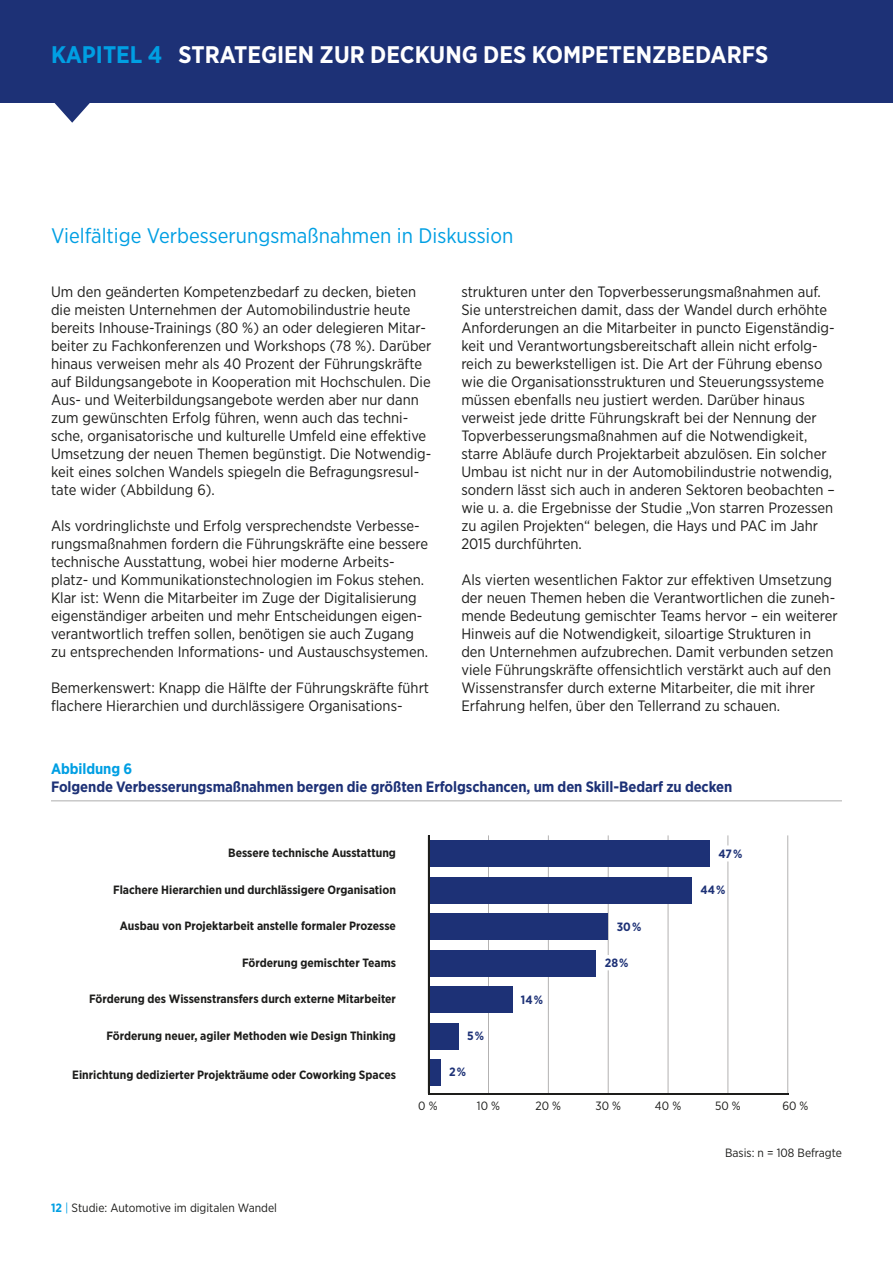
<style>
.page{position:relative;width:893px;height:1263px;background:#fff}
.page>*{position:absolute;margin:0;border:0;box-sizing:border-box;transform-origin:0 0}
.t1{font:700 24px "Gotham Narrow";color:#fff}
.t2{font:21px "Gotham Narrow";color:#009fe3}
.t3{font:15px/18px "Gotham Narrow";color:#1d1d1b}
.t4{font:700 15px "Gotham Narrow";letter-spacing:-.005em;color:#1d3176}
.t5{font:700 15px "Gotham Narrow";letter-spacing:-.005em;color:#009fe3}
.t6{font:700 12px "Gotham Narrow";color:#1d1d1b}
.t7{font:12px "Gotham Narrow";color:#1d1d1b}
.t8{font:700 12px "Gotham Narrow";color:#1d3176}
.s1{color:#009fe3}
.s2{font-weight:700;color:#009fe3}
</style>
<div class="page">
<hr style="left:488px;top:835px;width:1px;height:258px;background:#b3b2b2">
<hr style="left:548px;top:835px;width:1px;height:258px;background:#b3b2b2">
<hr style="left:608px;top:835px;width:1px;height:120px;background:#b3b2b2">
<hr style="left:608px;top:970px;width:1px;height:123px;background:#b3b2b2">
<hr style="left:668px;top:835px;width:1px;height:258px;background:#b3b2b2">
<hr style="left:727px;top:861px;width:1px;height:232px;background:#b3b2b2">
<hr style="left:787px;top:835px;width:1px;height:258px;background:#b3b2b2">
<div style="left:429px;top:1060px;width:12px;height:26px;background:#1d3176"></div>
<div style="left:429px;top:841px;width:281px;height:26px;background:#1d3176"></div>
<div style="left:429px;top:877px;width:263px;height:26px;background:#1d3176"></div>
<div style="left:429px;top:914px;width:179px;height:26px;background:#1d3176"></div>
<div style="left:429px;top:950px;width:167px;height:26px;background:#1d3176"></div>
<div style="left:429px;top:987px;width:83px;height:26px;background:#1d3176"></div>
<div style="left:429px;top:1023px;width:30px;height:26px;background:#1d3176"></div>
<hr style="left:428px;top:1093px;width:360px;height:1px;background:#1d1d1b">
<hr style="left:428px;top:835px;width:1px;height:258px;background:#1d1d1b">
<div style="left:0;top:0;width:893px;height:102px;background:#1d3176"></div>
<svg style="left:51px;top:102px;width:42px;height:21px"></svg>
<hr style="left:51px;top:800px;width:791px;height:1px;background:#b3b2b2">
<h1 class="t1" style="left:51px;top:39px;width:719px"><span class="s1">KAPITEL 4</span> STRATEGIEN ZUR DECKUNG DES KOMPETENZBEDARFS</h1>
<h2 class="t2" style="left:51px;top:223px;width:464px">Vielfältige Verbesserungsmaßnahmen in Diskussion</h2>
<p class="t3" style="left:51px;top:282px;width:382px">Um den geänderten Kompetenzbedarf zu decken, bieten die meisten Unternehmen der Automobilindustrie heute bereits Inhouse-Trainings (80 %) an oder delegieren Mitar&shy;beiter zu Fachkonferenzen und Workshops (78 %). Darüber hinaus verweisen mehr als 40 Prozent der Führungskräfte auf Bildungsangebote in Kooperation mit Hochschulen. Die Aus- und Weiterbildungsangebote werden aber nur dann zum gewünschten Erfolg führen, wenn auch das techni&shy;sche, organisatorische und kulturelle Umfeld eine effektive Umsetzung der neuen Themen begünstigt. Die Notwendig&shy;keit eines solchen Wandels spiegeln die Befragungsresul&shy;tate wider (Abbildung 6).</p>
<p class="t3" style="left:51px;top:516px;width:379px">Als vordringlichste und Erfolg versprechendste Verbesse&shy;rungsmaßnahmen fordern die Führungskräfte eine bessere technische Ausstattung, wobei hier moderne Arbeits&shy;platz- und Kommunikationstechnologien im Fokus stehen.<br>Klar ist: Wenn die Mitarbeiter im Zuge der Digitalisierung eigenständiger arbeiten und mehr Entscheidungen eigen&shy;verantwortlich treffen sollen, benötigen sie auch Zugang zu entsprechenden Informations- und Austauschsystemen.</p>
<p class="t3" style="left:51px;top:678px;width:380px">Bemerkenswert: Knapp die Hälfte der Führungskräfte führt flachere Hierarchien und durchlässigere Organisations-</p>
<p class="t3" style="left:461px;top:282px;width:375px">strukturen unter den Topverbesserungsmaßnahmen auf.<br>Sie unterstreichen damit, dass der Wandel durch erhöhte Anforderungen an die Mitarbeiter in puncto Eigenständig&shy;keit und Verantwortungsbereitschaft allein nicht erfolg&shy;reich zu bewerkstelligen ist. Die Art der Führung ebenso wie die Organisationsstrukturen und Steuerungssysteme müssen ebenfalls neu justiert werden. Darüber hinaus verweist jede dritte Führungskraft bei der Nennung der Topverbesserungsmaßnahmen auf die Notwendigkeit, starre Abläufe durch Projektarbeit abzulösen. Ein solcher Umbau ist nicht nur in der Automobilindustrie notwendig, sondern lässt sich auch in anderen Sektoren beobachten – wie u. a. die Ergebnisse der Studie „Von starren Prozessen zu agilen Projekten“ belegen, die Hays und PAC im Jahr 2015 durchführten.</p>
<p class="t3" style="left:461px;top:570px;width:378px">Als vierten wesentlichen Faktor zur effektiven Umsetzung der neuen Themen heben die Verantwortlichen die zuneh&shy;mende Bedeutung gemischter Teams hervor – ein weiterer Hinweis auf die Notwendigkeit, siloartige Strukturen in den Unternehmen aufzubrechen. Damit verbunden setzen viele Führungskräfte offensichtlich verstärkt auch auf den Wissenstransfer durch externe Mitarbeiter, die mit ihrer Erfahrung helfen, über den Tellerrand zu schauen.</p>
<p class="t5" style="left:51px;top:759px;width:83px">Abbildung 6</p>
<p class="t4" style="left:51px;top:777px;width:683px">Folgende Verbesserungsmaßnahmen bergen die größten Erfolgschancen, um den Skill-Bedarf zu decken</p>
<p class="t6" style="left:228px;top:845px;width:169px">Bessere technische Ausstattung</p>
<p class="t6" style="left:113px;top:882px;width:284px">Flachere Hierarchien und durchlässigere Organisation</p>
<p class="t6" style="left:120px;top:918px;width:278px">Ausbau von Projektarbeit anstelle formaler Prozesse</p>
<p class="t6" style="left:242px;top:955px;width:155px">Förderung gemischter Teams</p>
<p class="t6" style="left:89px;top:991px;width:308px">Förderung des Wissenstransfers durch externe Mitarbeiter</p>
<p class="t6" style="left:106px;top:1028px;width:291px">Förderung neuer, agiler Methoden wie Design Thinking</p>
<p class="t6" style="left:72px;top:1067px;width:325px">Einrichtung dedizierter Projekträume oder Coworking Spaces</p>
<p class="t7" style="left:51px;top:1200px;width:228px"><span class="s2">12</span> <span class="s1">|</span> Studie: Automotive im digitalen Wandel</p>
<p class="t8" style="left:467px;top:1028px;width:19px">5%</p>
<p class="t8" style="left:449px;top:1064px;width:19px">2%</p>
<p class="t8" style="left:521px;top:992px;width:24px">14%</p>
<p class="t8" style="left:617px;top:919px;width:26px">30%</p>
<p class="t8" style="left:605px;top:955px;width:25px">28%</p>
<p class="t8" style="left:718px;top:846px;width:25px">47%</p>
<p class="t8" style="left:701px;top:882px;width:26px">44%</p>
<p class="t7" style="left:418px;top:1098px;width:21px">0 %</p>
<p class="t7" style="left:477px;top:1098px;width:25px">10 %</p>
<p class="t7" style="left:536px;top:1098px;width:27px">20 %</p>
<p class="t7" style="left:595px;top:1098px;width:27px">30 %</p>
<p class="t7" style="left:715px;top:1098px;width:27px">50 %</p>
<p class="t7" style="left:782px;top:1098px;width:28px">60 %</p>
<p class="t7" style="left:655px;top:1098px;width:28px">40 %</p>
<p class="t7" style="left:725px;top:1145px;width:118px">Basis: n = 108 Befragte</p>
</div>
